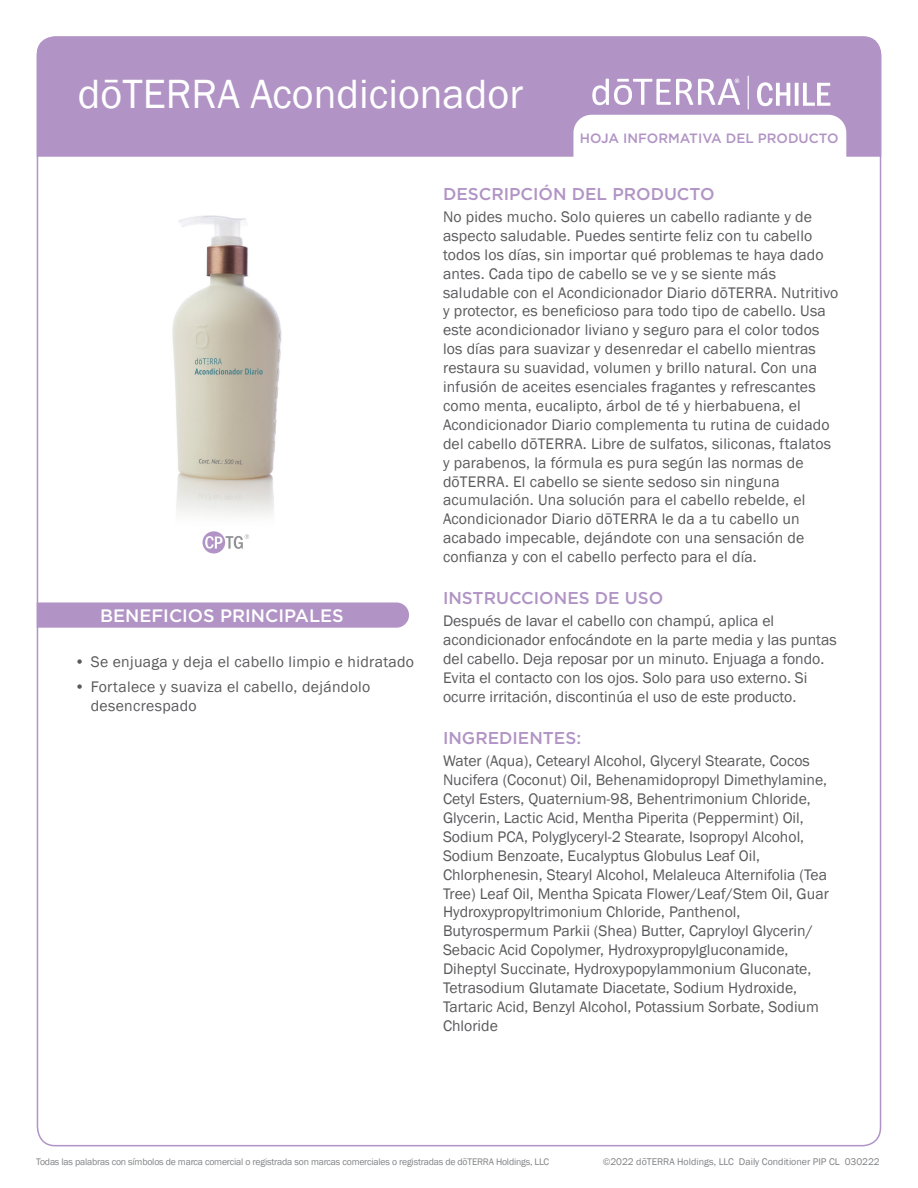
<style>
.page{position:relative;width:918px;height:1188px;background:#fff}
.page>*{position:absolute;margin:0;border:0;box-sizing:border-box;transform-origin:0 0}
.t1{font:42px "Franklin Gothic";color:#fff}
.t2{font:500 18px "Gotham";color:#fff}
.t3{font:500 17.1px "Gotham";color:#b194c5}
.t4{font:15.75px/18.9px "Franklin Gothic";color:#5a5a5d}
.t5{font:15.75px/18.9px "Franklin Gothic";letter-spacing:.02em;color:#5a5a5d}
.t6{font:500 13.5px "Gotham";color:#b194c5}
.t7{font:10.05px "Franklin Gothic";color:#808285}
.t8{font:9.75px "Franklin Gothic";letter-spacing:-.02em;color:#808285}
</style>
<div class="page">
<div style="left:37px;top:36px;width:844px;height:121px;background:#b194c5"></div>
<svg style="left:757px;top:82px;width:73px;height:24px"></svg>
<hr style="left:748px;top:76px;width:1px;height:34px;background:#fff">
<svg style="left:592px;top:79px;width:148px;height:26px"></svg>
<svg style="left:573px;top:115px;width:273px;height:42px"></svg>
<img style="left:172px;top:215px;width:110px;height:322px">
<svg style="left:37px;top:602px;width:372px;height:26px;background:#b397c7"></svg>
<svg style="left:202px;top:531px;width:47px;height:22px"></svg>
<h1 class="t1" style="left:78px;top:68px;width:447px">dōTERRA Acondicionador</h1>
<p class="t6" style="left:580px;top:129px;width:260px">HOJA INFORMATIVA DEL PRODUCTO</p>
<p class="t2" style="left:100px;top:604px;width:245px">BENEFICIOS PRINCIPALES</p>
<p class="t5" style="left:75px;top:652px;width:341px">• Se enjuaga y deja el cabello limpio e hidratado</p>
<p class="t5" style="left:91px;top:678px;width:281px;text-indent:-16px">• Fortalece y suaviza el cabello, dejándolo desencrespado</p>
<p class="t3" style="left:443px;top:182px;width:273px">DESCRIPCIÓN DEL PRODUCTO</p>
<p class="t4" style="left:443px;top:208px;width:397px">No pides mucho. Solo quieres un cabello radiante y de aspecto saludable. Puedes sentirte feliz con tu cabello todos los días, sin importar qué problemas te haya dado antes. Cada tipo de cabello se ve y se siente más saludable con el Acondicionador Diario dōTERRA. Nutritivo y protector, es beneficioso para todo tipo de cabello. Usa este acondicionador liviano y seguro para el color todos los días para suavizar y desenredar el cabello mientras restaura su suavidad, volumen y brillo natural. Con una infusión de aceites esenciales fragantes y refrescantes como menta, eucalipto, árbol de té y hierbabuena, el Acondicionador Diario complementa tu rutina de cuidado del cabello dōTERRA. Libre de sulfatos, siliconas, ftalatos y parabenos, la fórmula es pura según las normas de dōTERRA. El cabello se siente sedoso sin ninguna acumulación. Una solución para el cabello rebelde, el Acondicionador Diario dōTERRA le da a tu cabello un acabado impecable, dejándote con una sensación de confianza y con el cabello perfecto para el día.</p>
<p class="t3" style="left:443px;top:587px;width:222px">INSTRUCCIONES DE USO</p>
<p class="t4" style="left:443px;top:612px;width:395px">Después de lavar el cabello con champú, aplica el acondicionador enfocándote en la parte media y las puntas del cabello. Deja reposar por un minuto. Enjuaga a fondo.<br>Evita el contacto con los ojos. Solo para uso externo. Si ocurre irritación, discontinúa el uso de este producto.</p>
<p class="t3" style="left:443px;top:727px;width:140px">INGREDIENTES:</p>
<p class="t4" style="left:443px;top:752px;width:387px">Water (Aqua), Cetearyl Alcohol, Glyceryl Stearate, Cocos Nucifera (Coconut) Oil, Behenamidopropyl Dimethylamine, Cetyl Esters, Quaternium-98, Behentrimonium Chloride, Glycerin, Lactic Acid, Mentha Piperita (Peppermint) Oil, Sodium PCA, Polyglyceryl-2 Stearate, Isopropyl Alcohol, Sodium Benzoate, Eucalyptus Globulus Leaf Oil, Chlorphenesin, Stearyl Alcohol, Melaleuca Alternifolia (Tea Tree) Leaf Oil, Mentha Spicata Flower/Leaf/Stem Oil, Guar Hydroxypropyltrimonium Chloride, Panthenol, Butyrospermum Parkii (Shea) Butter, Capryloyl Glycerin/ Sebacic Acid Copolymer, Hydroxypropylgluconamide, Diheptyl Succinate, Hydroxypopylammonium Gluconate, Tetrasodium Glutamate Diacetate, Sodium Hydroxide, Tartaric Acid, Benzyl Alcohol, Potassium Sorbate, Sodium Chloride</p>
<p class="t8" style="left:36px;top:1156px;width:515px">Todas las palabras con símbolos de marca comercial o registrada son marcas comerciales o registradas de dōTERRA Holdings, LLC</p>
<p class="t7" style="left:603px;top:1155px;width:279px">©2022 dōTERRA Holdings, LLC Daily Conditioner PIP CL 030222</p>
</div>
